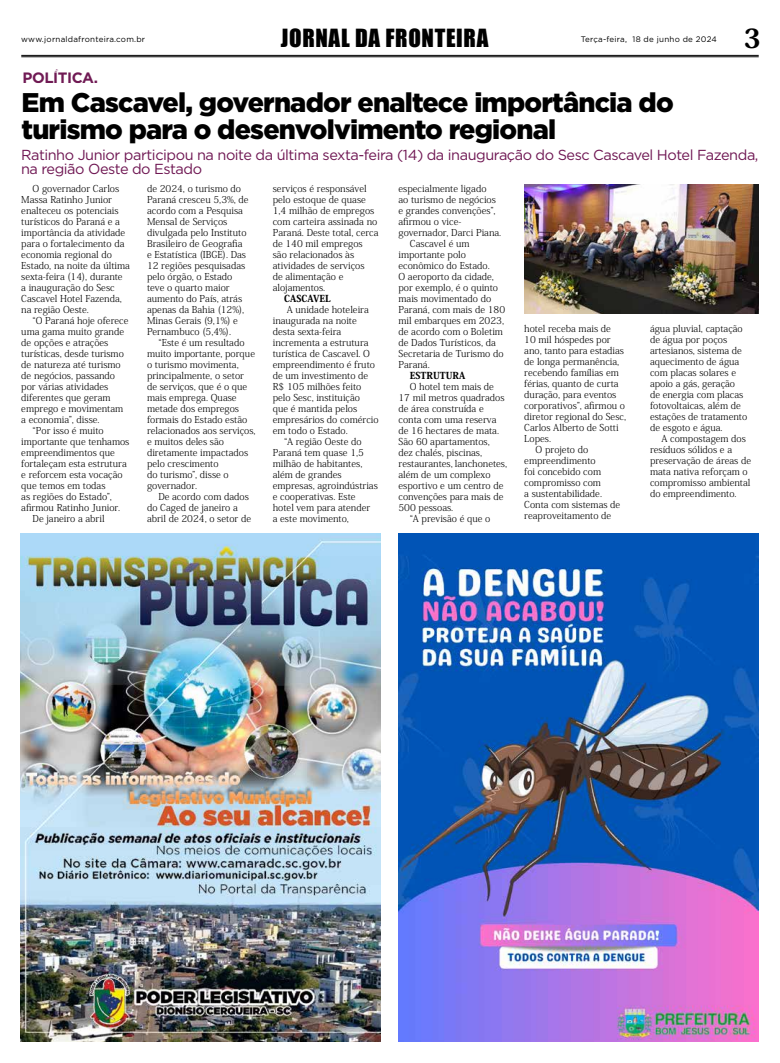
<style>
.page{position:relative;width:780px;height:1063px;background:#fff}
.page>*{position:absolute;margin:0;border:0;box-sizing:border-box;transform-origin:0 0}
.t1{font:900 27px/27px "Gotham";letter-spacing:-.03em;color:#000}
.t2{font:800 26.3px "Koz Min Pro";color:#000}
.t3{font:23px "Impact";letter-spacing:.03em;color:#000}
.t4{font:700 15px "Gotham";letter-spacing:-.03em;color:#701a54}
.t5{font:14.5px/14.5px "Gotham";letter-spacing:-.03em;color:#6f1753}
.t6{font:300 9.5px/11px "Koz Min Pro";color:#000}
.t7{font:800 9.5px "Koz Min Pro";color:#000}
.t8{font:8px "Gotham";letter-spacing:.03em;color:#000}
</style>
<div class="page">
<hr style="left:21px;top:55px;width:737px;height:1px;background:#000">
<hr style="left:21px;top:56px;width:737px;height:1px;background:#000">
<img style="left:20px;top:533px;width:360px;height:508px">
<img style="left:398px;top:533px;width:360px;height:508px">
<img style="left:524px;top:184px;width:235px;height:129px">
<p class="t8" style="left:21px;top:34px;width:125px">www.jornaldafronteira.com.br</p>
<h3 class="t3" style="left:281px;top:21px;width:209px">JORNAL DA FRONTEIRA</h3>
<p class="t8" style="left:580px;top:34px;width:138px">Terça-feira, 18 de junho de 2024</p>
<h2 class="t2" style="left:743px;top:18px;width:18px">3</h2>
<h3 class="t4" style="left:23px;top:68px;width:77px">POLÍTICA.</h3>
<h1 class="t1" style="left:22px;top:88px;width:653px">Em Cascavel, governador enaltece importância do turismo para o desenvolvimento regional</h1>
<h3 class="t5" style="left:21px;top:147px;width:739px">Ratinho Junior participou na noite da última sexta-feira (14) da inauguração do Sesc Cascavel Hotel Fazenda, na região Oeste do Estado</h3>
<p class="t6" style="left:21px;top:182px;width:110px;text-indent:11px">O governador Carlos<br>Massa Ratinho Junior enalteceu os potenciais turísticos do Paraná e a importância da atividade para o fortalecimento da economia regional do<br>Estado, na noite da última sexta-feira (14), durante<br>a inauguração do Sesc<br>Cascavel Hotel Fazenda, na região Oeste.</p>
<p class="t6" style="left:33px;top:314px;width:97px">“O Paraná hoje oferece</p>
<p class="t6" style="left:21px;top:325px;width:104px">uma gama muito grande</p>
<p class="t6" style="left:21px;top:336px;width:89px">de opções e atrações</p>
<p class="t6" style="left:21px;top:347px;width:104px">turísticas, desde turismo</p>
<p class="t6" style="left:21px;top:358px;width:101px">de natureza até turismo</p>
<p class="t6" style="left:21px;top:369px;width:95px">de negócios, passando</p>
<p class="t6" style="left:21px;top:380px;width:89px">por várias atividades</p>
<p class="t6" style="left:21px;top:391px;width:91px">diferentes que geram</p>
<p class="t6" style="left:21px;top:402px;width:103px">emprego e movimentam</p>
<p class="t6" style="left:21px;top:413px;width:80px">a economia”, disse.</p>
<p class="t6" style="left:33px;top:424px;width:73px">“Por isso é muito</p>
<p class="t6" style="left:21px;top:435px;width:110px">importante que tenhamos</p>
<p class="t6" style="left:21px;top:446px;width:95px">empreendimentos que</p>
<p class="t6" style="left:21px;top:457px;width:107px">fortaleçam esta estrutura</p>
<p class="t6" style="left:21px;top:468px;width:103px">e reforcem esta vocação</p>
<p class="t6" style="left:21px;top:479px;width:86px">que temos em todas</p>
<p class="t6" style="left:21px;top:490px;width:92px">as regiões do Estado”,</p>
<p class="t6" style="left:21px;top:501px;width:100px">afirmou Ratinho Junior.</p>
<p class="t6" style="left:33px;top:512px;width:73px">De janeiro a abril</p>
<p class="t6" style="left:147px;top:182px;width:103px">de 2024, o turismo do<br>Paraná cresceu 5,3%, de acordo com a Pesquisa<br>Mensal de Serviços divulgada pelo Instituto<br>Brasileiro de Geografia e Estatística (IBGE). Das<br>12 regiões pesquisadas pelo órgão, o Estado teve o quarto maior aumento do País, atrás apenas da Bahia (12%),<br>Minas Gerais (9,1%) e<br>Pernambuco (5,4%).</p>
<p class="t6" style="left:147px;top:336px;width:110px;text-indent:11px">“Este é um resultado muito importante, porque o turismo movimenta, principalmente, o setor de serviços, que é o que mais emprega. Quase metade dos empregos formais do Estado estão relacionados aos serviços, e muitos deles são diretamente impactados pelo crescimento<br>do turismo”, disse o governador.</p>
<p class="t6" style="left:147px;top:490px;width:105px;text-indent:11px">De acordo com dados do Caged de janeiro a abril de 2024, o setor de</p>
<p class="t6" style="left:273px;top:182px;width:107px">serviços é responsável pelo estoque de quase<br>1,4 milhão de empregos com carteira assinada no<br>Paraná. Deste total, cerca de 140 mil empregos são relacionados às atividades de serviços<br>de alimentação e alojamentos.</p>
<p class="t7" style="left:284px;top:291px;width:48px">CASCAVEL</p>
<p class="t6" style="left:287px;top:303px;width:83px">A unidade hoteleira</p>
<p class="t6" style="left:273px;top:314px;width:86px">inaugurada na noite</p>
<p class="t6" style="left:273px;top:325px;width:70px">desta sexta-feira</p>
<p class="t6" style="left:273px;top:336px;width:97px">incrementa a estrutura</p>
<p class="t6" style="left:273px;top:347px;width:99px">turística de Cascavel. O</p>
<p class="t6" style="left:273px;top:358px;width:104px">empreendimento é fruto</p>
<p class="t6" style="left:273px;top:369px;width:97px">de um investimento de</p>
<p class="t6" style="left:273px;top:380px;width:90px">R$ 105 milhões feito</p>
<p class="t6" style="left:273px;top:391px;width:89px">pelo Sesc, instituição</p>
<p class="t6" style="left:273px;top:402px;width:86px">que é mantida pelos</p>
<p class="t6" style="left:273px;top:413px;width:107px">empresários do comércio</p>
<p class="t6" style="left:273px;top:424px;width:76px">em todo o Estado.</p>
<p class="t6" style="left:284px;top:435px;width:79px">“A região Oeste do</p>
<p class="t6" style="left:273px;top:446px;width:93px">Paraná tem quase 1,5</p>
<p class="t6" style="left:273px;top:457px;width:91px">milhão de habitantes,</p>
<p class="t6" style="left:273px;top:468px;width:71px">além de grandes</p>
<p class="t6" style="left:273px;top:479px;width:107px">empresas, agroindústrias</p>
<p class="t6" style="left:273px;top:490px;width:84px">e cooperativas. Este</p>
<p class="t6" style="left:273px;top:501px;width:99px">hotel vem para atender</p>
<p class="t6" style="left:273px;top:512px;width:78px">a este movimento,</p>
<p class="t6" style="left:398px;top:182px;width:89px">especialmente ligado</p>
<p class="t6" style="left:398px;top:193px;width:99px">ao turismo de negócios</p>
<p class="t6" style="left:398px;top:204px;width:99px">e grandes convenções”,</p>
<p class="t6" style="left:398px;top:215px;width:64px">afirmou o vice-</p>
<p class="t6" style="left:398px;top:226px;width:104px">governador, Darci Piana.</p>
<p class="t6" style="left:410px;top:237px;width:61px">Cascavel é um</p>
<p class="t6" style="left:398px;top:248px;width:69px">importante polo</p>
<p class="t6" style="left:398px;top:259px;width:93px">econômico do Estado.</p>
<p class="t6" style="left:398px;top:270px;width:97px">O aeroporto da cidade,</p>
<p class="t6" style="left:398px;top:281px;width:101px">por exemplo, é o quinto</p>
<p class="t6" style="left:398px;top:292px;width:94px">mais movimentado do</p>
<p class="t6" style="left:398px;top:303px;width:108px">Paraná, com mais de 180</p>
<p class="t6" style="left:398px;top:314px;width:107px">mil embarques em 2023,</p>
<p class="t6" style="left:398px;top:325px;width:106px">de acordo com o Boletim</p>
<p class="t6" style="left:398px;top:336px;width:99px">de Dados Turísticos, da</p>
<p class="t6" style="left:398px;top:347px;width:106px">Secretaria de Turismo do</p>
<p class="t6" style="left:398px;top:358px;width:33px">Paraná.</p>
<p class="t7" style="left:410px;top:368px;width:57px">ESTRUTURA</p>
<p class="t6" style="left:410px;top:380px;width:86px">O hotel tem mais de</p>
<p class="t6" style="left:398px;top:391px;width:107px">17 mil metros quadrados</p>
<p class="t6" style="left:398px;top:402px;width:87px">de área construída e</p>
<p class="t6" style="left:398px;top:413px;width:99px">conta com uma reserva</p>
<p class="t6" style="left:398px;top:424px;width:102px">de 16 hectares de mata.</p>
<p class="t6" style="left:398px;top:435px;width:93px">São 60 apartamentos,</p>
<p class="t6" style="left:398px;top:446px;width:85px">dez chalés, piscinas,</p>
<p class="t6" style="left:398px;top:457px;width:110px">restaurantes, lanchonetes,</p>
<p class="t6" style="left:398px;top:468px;width:93px">além de um complexo</p>
<p class="t6" style="left:398px;top:479px;width:106px">esportivo e um centro de</p>
<p class="t6" style="left:398px;top:490px;width:106px">convenções para mais de</p>
<p class="t6" style="left:398px;top:501px;width:56px">500 pessoas.</p>
<p class="t6" style="left:410px;top:512px;width:82px">“A previsão é que o</p>
<p class="t6" style="left:524px;top:322px;width:88px">hotel receba mais de</p>
<p class="t6" style="left:524px;top:333px;width:88px">10 mil hóspedes por</p>
<p class="t6" style="left:524px;top:344px;width:101px">ano, tanto para estadias</p>
<p class="t6" style="left:524px;top:355px;width:96px">de longa permanência,</p>
<p class="t6" style="left:524px;top:366px;width:96px">recebendo famílias em</p>
<p class="t6" style="left:524px;top:377px;width:96px">férias, quanto de curta</p>
<p class="t6" style="left:524px;top:388px;width:94px">duração, para eventos</p>
<p class="t6" style="left:524px;top:399px;width:102px">corporativos”, afirmou o</p>
<p class="t6" style="left:524px;top:410px;width:103px">diretor regional do Sesc,</p>
<p class="t6" style="left:524px;top:421px;width:96px">Carlos Alberto de Sotti</p>
<p class="t6" style="left:524px;top:432px;width:28px">Lopes.</p>
<p class="t6" style="left:535px;top:443px;width:54px">O projeto do</p>
<p class="t6" style="left:524px;top:454px;width:73px">empreendimento</p>
<p class="t6" style="left:524px;top:465px;width:78px">foi concebido com</p>
<p class="t6" style="left:524px;top:476px;width:78px">compromisso com</p>
<p class="t6" style="left:524px;top:487px;width:79px">a sustentabilidade.</p>
<p class="t6" style="left:524px;top:498px;width:98px">Conta com sistemas de</p>
<p class="t6" style="left:524px;top:509px;width:89px">reaproveitamento de</p>
<p class="t6" style="left:650px;top:322px;width:99px">água pluvial, captação de água por poços artesianos, sistema de aquecimento de água com placas solares e apoio a gás, geração de energia com placas fotovoltaicas, além de estações de tratamento de esgoto e água.</p>
<p class="t6" style="left:650px;top:432px;width:103px;text-indent:11px">A compostagem dos resíduos sólidos e a preservação de áreas de mata nativa reforçam o compromisso ambiental do empreendimento.</p>
</div>
